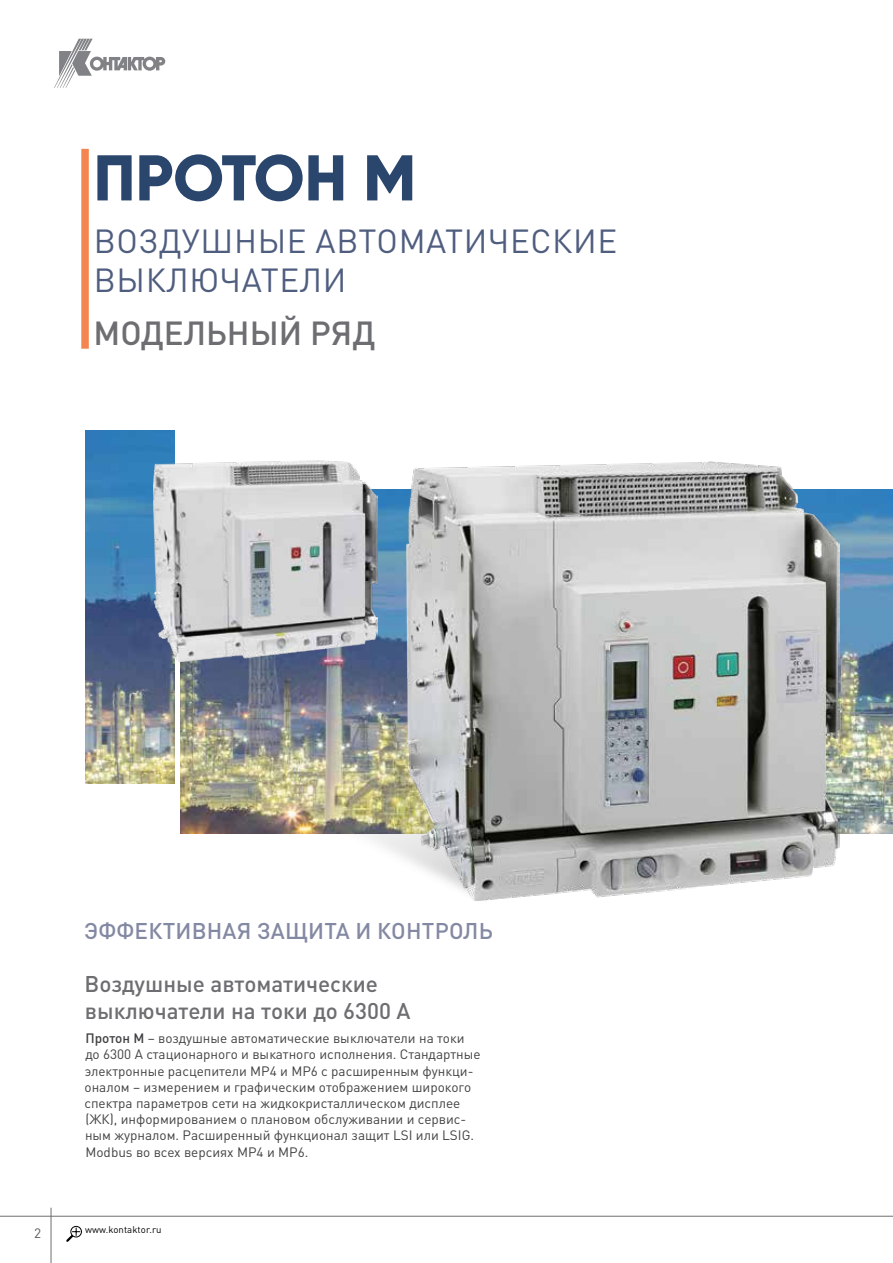
<style>
.page{position:relative;width:893px;height:1263px;background:#fff}
.page>*{position:absolute;margin:0;border:0;box-sizing:border-box;transform-origin:0 0}
.t1{font:800 64.5px "Gilroy";letter-spacing:-.005em;color:#2a466c}
.t2{font:33px/39.6px "DIN Pro";letter-spacing:.02em;color:#4f5d7f}
.t3{font:500 33px "DIN Pro";color:#6d6e71}
.t4{font:500 22.5px/27px "DIN Pro";color:#6d6e71}
.t5{font:500 22.5px "DIN Pro";letter-spacing:.01em;color:#8489a3}
.t6{font:13.5px/16.2px "DIN Pro";color:#414042}
.t7{font:13.5px "DIN Pro";color:#58595b}
.t8{font:9.6px "DIN Pro";letter-spacing:.01em;color:#000}
.s1{font-weight:500}
</style>
<div class="page">
<div style="left:81px;top:149px;width:8px;height:200px;background:#f58550"></div>
<img style="left:181px;top:489px;width:712px;height:344px">
<img style="left:85px;top:431px;width:89px;height:352px">
<img style="left:219px;top:686px;width:268px;height:215px">
<img style="left:407px;top:461px;width:433px;height:439px">
<img style="left:153px;top:461px;width:224px;height:200px">
<svg style="left:54px;top:39px;width:111px;height:49px"></svg>
<hr style="left:0;top:1216px;width:893px;height:1px;background:#6d6e71">
<hr style="left:51px;top:1208px;width:1px;height:55px;background:#6d6e71">
<div style="left:71px;top:1226px;width:11px;height:11px;border:1px solid #000;border-radius:50%"></div>
<svg style="left:66px;top:1227px;width:14px;height:15px"></svg>
<h1 class="t1" style="left:94px;top:137px;width:324px">ПРОТОН М</h1>
<h2 class="t2" style="left:94px;top:218px;width:525px">ВОЗДУШНЫЕ АВТОМАТИЧЕСКИЕ<br>ВЫКЛЮЧАТЕЛИ</h2>
<h2 class="t3" style="left:94px;top:306px;width:283px">МОДЕЛЬНЫЙ РЯД</h2>
<h3 class="t5" style="left:84px;top:912px;width:410px">ЭФФЕКТИВНАЯ ЗАЩИТА И КОНТРОЛЬ</h3>
<h3 class="t4" style="left:85px;top:967px;width:328px">Воздушные автоматические выключатели на токи до 6300 А</h3>
<p class="t6" style="left:85px;top:1029px;width:398px"><span class="s1">Протон М</span> – воздушные автоматические выключатели на токи до 6300 А cтационарного и выкатного исполнения. Стандартные электронные расцепители МР4 и МР6 с расширенным функци&shy;оналом – измерением и графическим отображением широкого спектра параметров сети на жидкокристаллическом дисплее (ЖК), информированием о плановом обслуживании и сервис&shy;ным журналом. Расширенный функционал защит LSI или LSIG.<br>Modbus во всех версиях МР4 и МР6.</p>
<p class="t7" style="left:34px;top:1222px;width:9px">2</p>
<p class="t8" style="left:85px;top:1222px;width:78px">www.kontaktor.ru</p>
</div>
